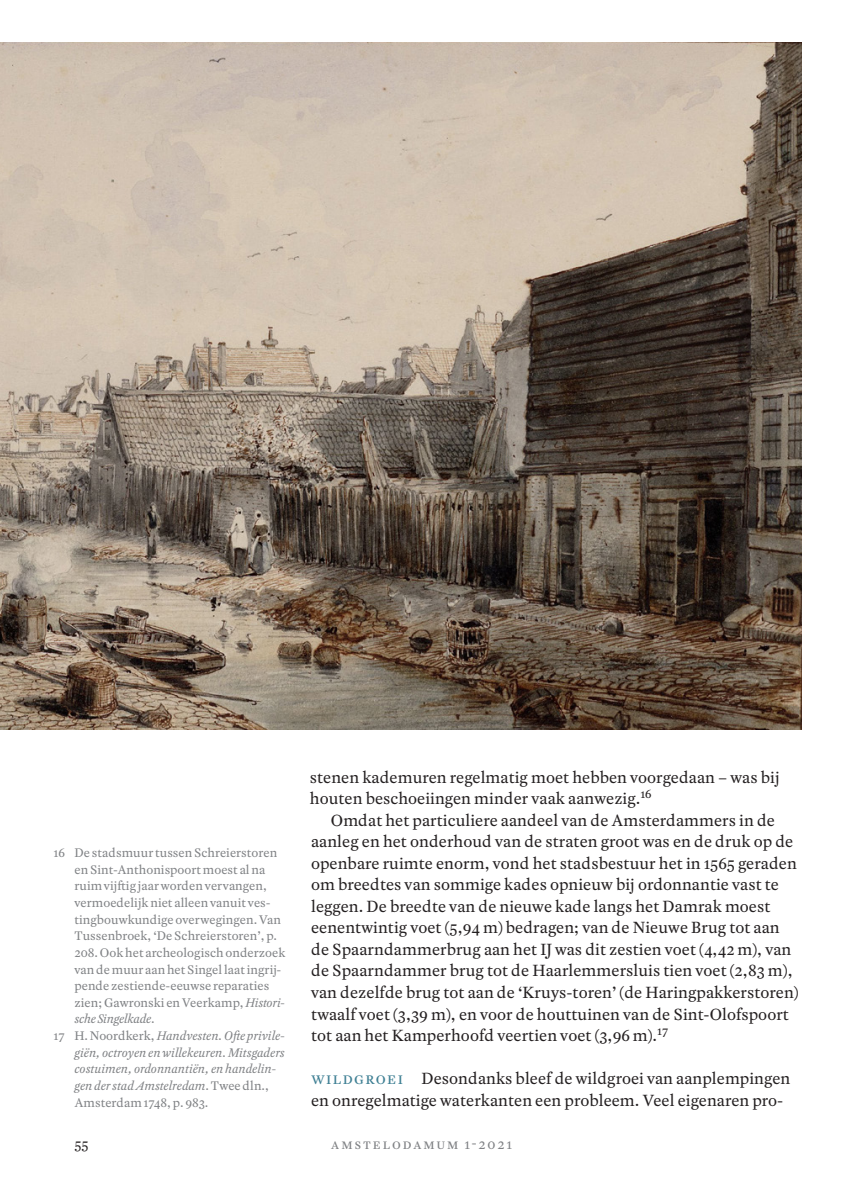
<style>
.page{position:relative;width:844px;height:1191px;background:#fff}
.page>*{position:absolute;margin:0;border:0;box-sizing:border-box;transform-origin:0 0}
.Standaard{font:17.15px/21.5px "Rosart";color:#231f20}
.t1{font:14.88px "Rosart";letter-spacing:.125em;color:#808285}
.t2{font:14.88px "Rosart";color:#231f20}
.Eindnoottekst{font:13.12px/16.6px "Rosart";color:#808285}
.Eindnoottekst-2{font:italic 13.12px/16.6px "Rosart";color:#808285}
.s1{font-style:italic}
.s2{font-style:normal}
.s3{color:#3f8094}
</style>
<div class="page">
<img style="left:0;top:42px;width:801px;height:687px">
<p class="Eindnoottekst" style="left:74px;top:844px;width:212px;text-indent:-21px">16 De stadsmuur tussen Schreierstoren en Sint-Anthonispoort moest al na ruim vijftig jaar worden vervangen, vermoedelijk niet alleen vanuit ves&shy;tingbouwkundige overwegingen. Van Tussenbroek, ‘De Schreierstoren’, p.<br>208. Ook het archeologisch onderzoek van de muur aan het Singel laat ingrij&shy;pende zestiende-eeuwse reparaties zien; Gawronski en Veerkamp, <span class="s1">Histori&shy;sche Singelkade</span>.</p>
<p class="Eindnoottekst-2" style="left:74px;top:1027px;width:212px;text-indent:-21px"><span class="s2">17 H. Noordkerk,</span> Handvesten. Ofte privile&shy;giën, octroyen en willekeuren. Mitsgaders costuimen, ordonnantiën, en handelin&shy;gen der stad Amstelredam<span class="s2">. Twee dln., Amsterdam 1748, p. 983.</span></p>
<p class="Standaard" style="left:310px;top:766px;width:471px">stenen kademuren regelmatig moet hebben voorgedaan – was bij houten beschoeiingen minder vaak aanwezig.<sup>16</sup></p>
<p class="Standaard" style="left:311px;top:809px;width:489px;text-indent:20px">Omdat het particuliere aandeel van de Amsterdammers in de aanleg en het onderhoud van de straten groot was en de druk op de openbare ruimte enorm, vond het stadsbestuur het in 1565 geraden om breedtes van sommige kades opnieuw bij ordonnantie vast te leggen. De breedte van de nieuwe kade langs het Damrak moest eenentwintig voet (5,94 m) bedragen; van de Nieuwe Brug tot aan de Spaarndammerbrug aan het IJ was dit zestien voet (4,42 m), van de Spaarndammer brug tot de Haarlemmersluis tien voet (2,83 m), van dezelfde brug tot aan de ‘Kruys-toren’ (de Haringpakkerstoren) twaalf voet (3,39 m), en voor de houttuinen van de Sint-Olofspoort tot aan het Kamperhoofd veertien voet (3,96 m).<sup>17</sup></p>
<p class="Standaard" style="left:311px;top:1067px;width:480px"><span class="s3">wildgroei</span> Desondanks bleef de wildgroei van aanplempingen en onregelmatige waterkanten een probleem. Veel eigenaren pro-</p>
<p class="t2" style="left:74px;top:1133px;width:16px">55</p>
<p class="t1" style="left:331px;top:1133px;width:182px">amstelodamum 1-2021</p>
</div>
